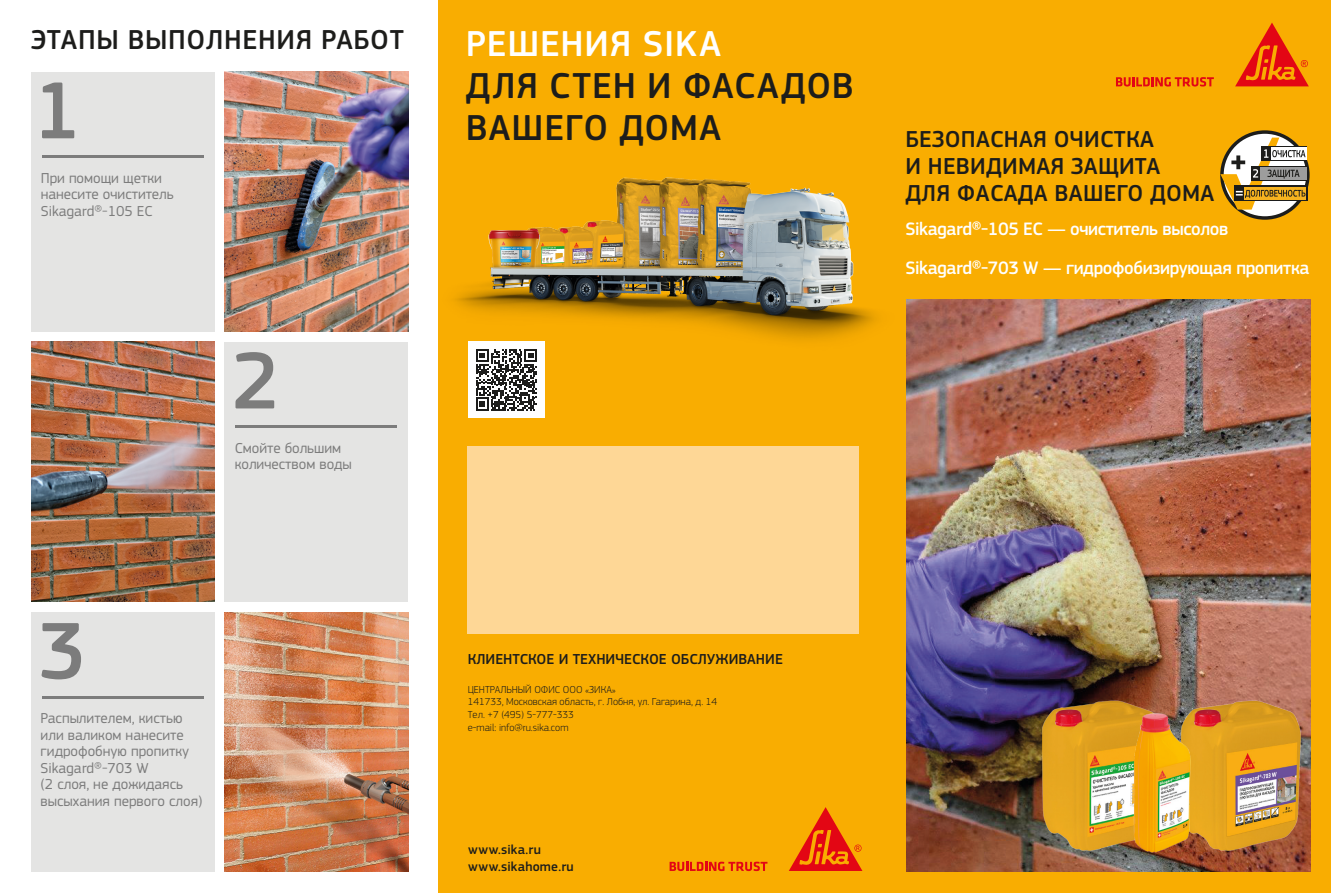
<style>
.page{position:relative;width:1331px;height:893px;background:#fff}
.page>*{position:absolute;margin:0;border:0;box-sizing:border-box;transform-origin:0 0}
.SI_Subline_Leaflet{font:500 84px "PF Square Sans Pro";color:#7c7c7c}
.t1{font:500 37.5px "PF Square Sans Pro";letter-spacing:.02em;color:#1d1d1b}
.t2{font:500 37.5px "PF Square Sans Pro";letter-spacing:.02em;color:#fff}
.SI-Titel_Leaflet_Inn{font:500 28.5px "PF Square Sans Pro";letter-spacing:.025em;color:#1d1d1b}
.SI_Title_Leaflet{font:500 24px "PF Square Sans Pro";letter-spacing:.01em;color:#1d1d1b}
.SI_Title_Leaflet-2{font:500 18.75px "PF Square Sans Pro";letter-spacing:-.02em;color:#fff}
.SI_Subline_Leaflet-2{font:15px/16.5px "PF Square Sans Pro";color:#7c7c7c}
.t3{font:500 15px "PF Square Sans Pro";color:#1d1d1b}
.t4{font:500 13.5px/16.5px "PF Square Sans Pro";letter-spacing:.02em;color:#1d1d1b}
.t5{font:300 10.5px "PF Square Sans Pro";color:#1d1d1b}
</style>
<div class="page">
<div style="left:438px;top:0;width:463px;height:893px;background:#f9ad01"></div>
<div style="left:884px;top:0;width:447px;height:893px;background:#f9ad01"></div>
<svg style="left:670px;top:862px;width:97px;height:9px"></svg>
<svg style="left:789px;top:807px;width:73px;height:64px"></svg>
<svg style="left:1116px;top:77px;width:98px;height:10px"></svg>
<svg style="left:1235px;top:23px;width:74px;height:63px"></svg>
<img style="left:907px;top:299px;width:404px;height:573px">
<img style="left:225px;top:72px;width:183px;height:259px">
<img style="left:31px;top:342px;width:184px;height:259px">
<img style="left:225px;top:612px;width:183px;height:260px">
<div style="left:31px;top:72px;width:184px;height:259px;background:#e4e4e3"></div>
<div style="left:31px;top:612px;width:184px;height:260px;background:#e4e4e3"></div>
<div style="left:225px;top:342px;width:183px;height:259px;background:#e4e4e3"></div>
<hr style="left:42px;top:155px;width:162px;height:3px;background:#7c7c7c">
<hr style="left:235px;top:425px;width:162px;height:3px;background:#7c7c7c">
<hr style="left:42px;top:696px;width:162px;height:3px;background:#7c7c7c">
<img style="left:1020px;top:697px;width:140px;height:156px">
<svg style="left:1222px;top:132px;width:86px;height:86px"></svg>
<div style="left:1220px;top:130px;width:89px;height:90px;border:3px solid #1d1d1b;border-radius:50%"></div>
<svg style="left:1261px;top:146px;width:46px;height:15px"></svg>
<div style="left:1251px;top:166px;width:56px;height:15px;background:#9d9d9d"></div>
<div style="left:1234px;top:186px;width:73px;height:15px;background:#1d1d1b"></div>
<svg style="left:1305px;top:187px;width:1px;height:13px"></svg>
<svg style="left:1220px;top:138px;width:85px;height:72px"></svg>
<img style="left:1160px;top:697px;width:151px;height:156px">
<img style="left:1125px;top:708px;width:66px;height:145px">
<div style="left:468px;top:446px;width:391px;height:188px;background:#fed796"></div>
<img style="left:454px;top:177px;width:470px;height:200px">
<div style="left:468px;top:341px;width:76px;height:77px;background:#fff"></div>
<svg style="left:476px;top:349px;width:61px;height:62px"></svg>
<p class="SI-Titel_Leaflet_Inn" style="left:30px;top:23px;width:375px">ЭТАПЫ ВЫПОЛНЕНИЯ РАБОТ</p>
<p class="SI_Subline_Leaflet" style="left:33px;top:62px;width:50px">1</p>
<p class="SI_Subline_Leaflet-2" style="left:41px;top:170px;width:135px">При помощи щетки нанесите очиститель<br>Sikagard®-105 EC</p>
<p class="SI_Subline_Leaflet" style="left:232px;top:332px;width:50px">2</p>
<p class="SI_Subline_Leaflet-2" style="left:235px;top:440px;width:118px">Смойте большим количеством воды</p>
<p class="SI_Subline_Leaflet" style="left:38px;top:602px;width:50px">3</p>
<p class="SI_Subline_Leaflet-2" style="left:41px;top:710px;width:163px">Распылителем, кистью или валиком нанесите гидрофобную пропитку<br>Sikagard®-703 W<br>(2 слоя, не дожидаясь высыхания первого слоя)</p>
<p class="t2" style="left:466px;top:21px;width:257px">РЕШЕНИЯ SIKA</p>
<p class="t1" style="left:466px;top:63px;width:389px">ДЛЯ СТЕН И ФАСАДОВ</p>
<p class="t1" style="left:466px;top:105px;width:257px">ВАШЕГО ДОМА</p>
<p class="SI_Title_Leaflet" style="left:905px;top:125px;width:250px">БЕЗОПАСНАЯ ОЧИСТКА</p>
<p class="SI_Title_Leaflet" style="left:905px;top:152px;width:256px">И НЕВИДИМАЯ ЗАЩИТА</p>
<p class="SI_Title_Leaflet" style="left:905px;top:179px;width:310px">ДЛЯ ФАСАДА ВАШЕГО ДОМА</p>
<p class="SI_Title_Leaflet-2" style="left:905px;top:218px;width:324px">Sikagard®-105 EC — очиститель высолов</p>
<p class="SI_Title_Leaflet-2" style="left:905px;top:257px;width:406px">Sikagard®-703 W — гидрофобизирующая пропитка</p>
<p class="t3" style="left:468px;top:650px;width:317px">КЛИЕНТСКОЕ И ТЕХНИЧЕСКОЕ ОБСЛУЖИВАНИЕ</p>
<p class="t5" style="left:468px;top:683px;width:150px">ЦЕНТРАЛЬНЫЙ ОФИС ООО «ЗИКА»</p>
<p class="t5" style="left:468px;top:696px;width:251px">141733, Московская область, г. Лобня, ул. Гагарина, д. 14</p>
<p class="t5" style="left:468px;top:708px;width:108px">Тел. +7 (495) 5‑777‑333</p>
<p class="t5" style="left:468px;top:721px;width:102px">e-mail: info@ru.sika.com</p>
<p class="t4" style="left:468px;top:842px;width:107px">www.sika.ru www.sikahome.ru</p>
</div>
